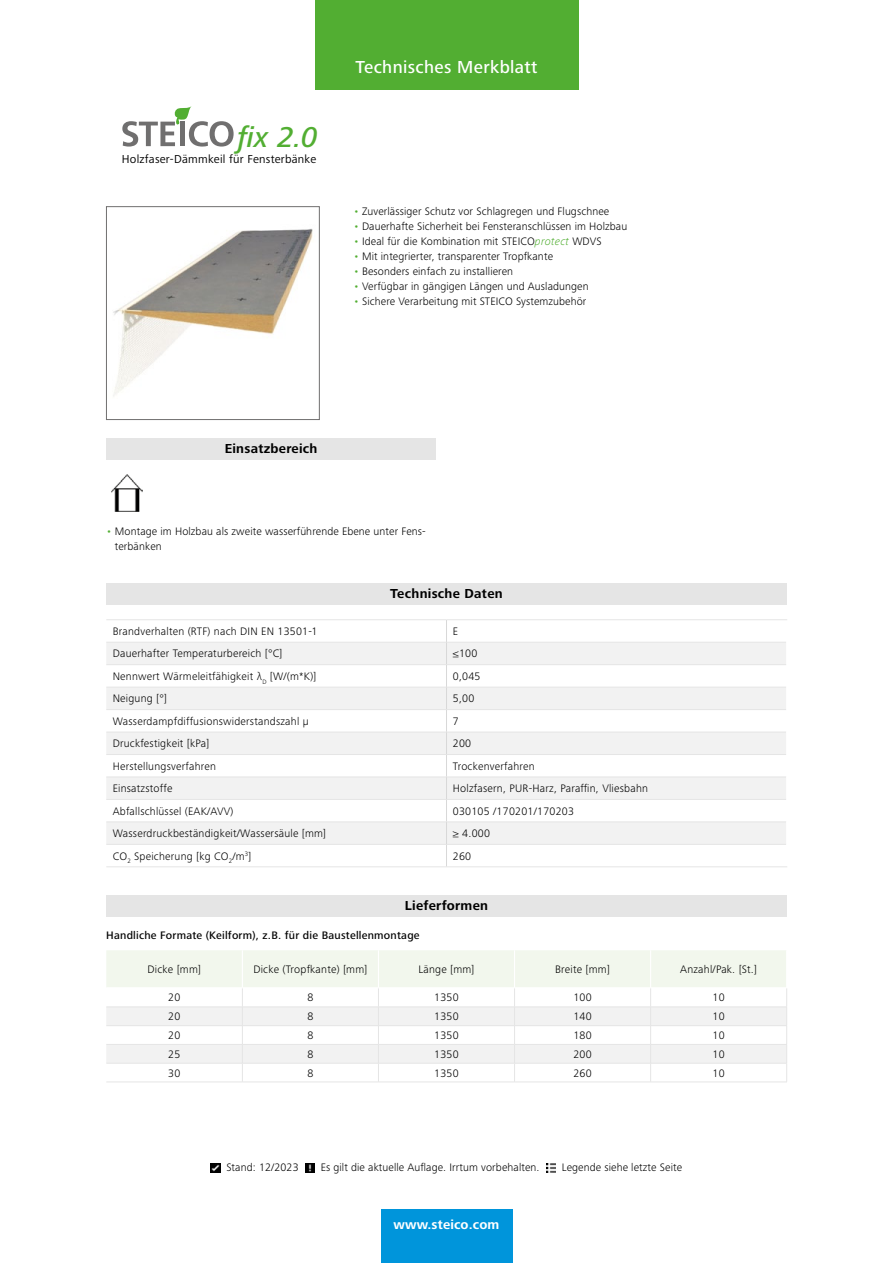
<style>
.page{position:relative;width:893px;height:1263px;background:#fff}
.page>*{position:absolute;margin:0;border:0;box-sizing:border-box;transform-origin:0 0}
.t1{font:italic 500 29.7px "Frutiger Next LTW1 G";color:#52ae32}
.t2{font:500 18px "Frutiger Next LTW1 G";letter-spacing:.02em;color:#fff}
.t3{font:700 13.5px "Frutiger Next LTW1 G";letter-spacing:.02em;color:#000}
.t4{font:700 13.5px "Frutiger Next LTW1 G";letter-spacing:.01em;color:#fff}
.t5{font:12px "Frutiger Next LTW1 G";letter-spacing:.02em;color:#000}
.t6{font:300 11.25px/15px "Frutiger Next LTW1 G";letter-spacing:.01em;color:#000}
.t7{font:500 11.25px "Frutiger Next LTW1 G";letter-spacing:.02em;color:#000}
.s1{color:#52ae32}
.s2{font-style:italic;color:#52ae32}
</style>
<div class="page">
<svg style="left:122px;top:106px;width:112px;height:41px"></svg>
<img style="left:113px;top:228px;width:200px;height:168px">
<div style="left:106px;top:206px;width:213px;height:214px;border:1px solid #706f6f"></div>
<div style="left:106px;top:438px;width:330px;height:21px;background:#e5e5e5"></div>
<img style="left:112px;top:474px;width:31px;height:38px">
<div style="left:106px;top:583px;width:681px;height:22px;background:#e5e5e5"></div>
<svg style="left:106px;top:643px;width:680px;height:201px;fill:#f2f2f2"></svg>
<hr style="left:106px;top:642px;width:340px;height:1px;background:#e5e5e5">
<hr style="left:446px;top:642px;width:340px;height:1px;background:#e5e5e5">
<hr style="left:106px;top:664px;width:340px;height:1px;background:#e5e5e5">
<hr style="left:446px;top:664px;width:340px;height:1px;background:#e5e5e5">
<hr style="left:106px;top:687px;width:340px;height:1px;background:#e5e5e5">
<hr style="left:446px;top:687px;width:340px;height:1px;background:#e5e5e5">
<hr style="left:106px;top:709px;width:340px;height:1px;background:#e5e5e5">
<hr style="left:446px;top:709px;width:340px;height:1px;background:#e5e5e5">
<hr style="left:106px;top:732px;width:340px;height:1px;background:#e5e5e5">
<hr style="left:446px;top:732px;width:340px;height:1px;background:#e5e5e5">
<hr style="left:106px;top:754px;width:340px;height:1px;background:#e5e5e5">
<hr style="left:446px;top:754px;width:340px;height:1px;background:#e5e5e5">
<hr style="left:106px;top:777px;width:340px;height:1px;background:#e5e5e5">
<hr style="left:446px;top:777px;width:340px;height:1px;background:#e5e5e5">
<hr style="left:106px;top:799px;width:340px;height:1px;background:#e5e5e5">
<hr style="left:446px;top:799px;width:340px;height:1px;background:#e5e5e5">
<hr style="left:106px;top:822px;width:340px;height:1px;background:#e5e5e5">
<hr style="left:446px;top:822px;width:340px;height:1px;background:#e5e5e5">
<hr style="left:106px;top:844px;width:340px;height:1px;background:#e5e5e5">
<hr style="left:446px;top:844px;width:340px;height:1px;background:#e5e5e5">
<svg style="left:446px;top:620px;width:1px;height:246px"></svg>
<hr style="left:106px;top:619px;width:340px;height:1px;background:#e5e5e5">
<hr style="left:446px;top:619px;width:341px;height:1px;background:#e5e5e5">
<hr style="left:106px;top:866px;width:340px;height:1px;background:#e5e5e5">
<hr style="left:446px;top:866px;width:341px;height:1px;background:#e5e5e5">
<div style="left:106px;top:895px;width:681px;height:21px;background:#e5e5e5"></div>
<svg style="left:106px;top:950px;width:681px;height:132px"></svg>
<hr style="left:106px;top:1082px;width:136px;height:1px;background:#e5e5e5">
<hr style="left:242px;top:1082px;width:136px;height:1px;background:#e5e5e5">
<hr style="left:378px;top:1082px;width:137px;height:1px;background:#e5e5e5">
<hr style="left:515px;top:1082px;width:136px;height:1px;background:#e5e5e5">
<hr style="left:651px;top:1082px;width:136px;height:1px;background:#e5e5e5">
<div style="left:315px;top:0;width:263px;height:89px;background:#52ae32"></div>
<div style="left:381px;top:1210px;width:131px;height:53px;background:#0095db"></div>
<svg style="left:211px;top:1163px;width:9px;height:9px"></svg>
<svg style="left:305px;top:1163px;width:9px;height:9px"></svg>
<svg style="left:546px;top:1163px;width:9px;height:9px"></svg>
<h1 class="t1" style="left:238px;top:120px;width:82px">fix 2.0</h1>
<p class="t5" style="left:122px;top:152px;width:196px">Holzfaser-Dämmkeil für Fensterbänke</p>
<h2 class="t2" style="left:355px;top:56px;width:184px">Technisches Merkblatt</h2>
<p class="t6" style="left:353px;top:203px;width:257px"><span class="s1">•</span> Zuverlässiger Schutz vor Schlagregen und Flugschnee</p>
<p class="t6" style="left:353px;top:218px;width:275px"><span class="s1">•</span> Dauerhafte Sicherheit bei Fensteranschlüssen im Holzbau</p>
<p class="t6" style="left:353px;top:233px;width:250px"><span class="s1">•</span> Ideal für die Kombination mit STEICO<span class="s2">protect</span> WDVS</p>
<p class="t6" style="left:353px;top:248px;width:201px"><span class="s1">•</span> Mit integrierter, transparenter Tropfkante</p>
<p class="t6" style="left:353px;top:263px;width:161px"><span class="s1">•</span> Besonders einfach zu installieren</p>
<p class="t6" style="left:353px;top:278px;width:237px"><span class="s1">•</span> Verfügbar in gängigen Längen und Ausladungen</p>
<p class="t6" style="left:353px;top:293px;width:234px"><span class="s1">•</span> Sichere Verarbeitung mit STEICO Systemzubehör</p>
<p class="t3" style="left:225px;top:441px;width:94px">Einsatzbereich</p>
<p class="t6" style="left:115px;top:524px;width:312px;text-indent:-9px"><span class="s1">•</span> Montage im Holzbau als zweite wasserführende Ebene unter Fens&shy;terbänken</p>
<p class="t3" style="left:390px;top:586px;width:114px">Technische Daten</p>
<p class="t6" style="left:113px;top:624px;width:206px">Brandverhalten (RTF) nach DIN EN 13501-1</p>
<p class="t6" style="left:453px;top:624px;width:7px">E</p>
<p class="t6" style="left:113px;top:646px;width:171px">Dauerhafter Temperaturbereich [°C]</p>
<p class="t6" style="left:453px;top:646px;width:26px">≤100</p>
<p class="t6" style="left:113px;top:669px;width:205px">Nennwert Wärmeleitfähigkeit λ<sub>D</sub> [W/(m*K)]</p>
<p class="t6" style="left:453px;top:669px;width:29px">0,045</p>
<p class="t6" style="left:113px;top:691px;width:56px">Neigung [°]</p>
<p class="t6" style="left:453px;top:691px;width:23px">5,00</p>
<p class="t6" style="left:113px;top:714px;width:198px">Wasserdampfdiffusionswiderstandszahl µ</p>
<p class="t6" style="left:453px;top:714px;width:7px">7</p>
<p class="t6" style="left:113px;top:736px;width:98px">Druckfestigkeit [kPa]</p>
<p class="t6" style="left:453px;top:736px;width:20px">200</p>
<p class="t6" style="left:113px;top:758px;width:105px">Herstellungsverfahren</p>
<p class="t6" style="left:453px;top:758px;width:83px">Trockenverfahren</p>
<p class="t6" style="left:113px;top:781px;width:61px">Einsatzstoffe</p>
<p class="t6" style="left:453px;top:781px;width:197px">Holzfasern, PUR-Harz, Paraffin, Vliesbahn</p>
<p class="t6" style="left:113px;top:803px;width:122px">Abfallschlüssel (EAK/AVV)</p>
<p class="t6" style="left:453px;top:803px;width:123px">030105 /170201/170203</p>
<p class="t6" style="left:113px;top:826px;width:215px">Wasserdruckbeständigkeit/Wassersäule [mm]</p>
<p class="t6" style="left:453px;top:826px;width:39px">≥ 4.000</p>
<p class="t6" style="left:113px;top:848px;width:140px">CO<sub>2</sub> Speicherung [kg CO<sub>2</sub>/m<sup>3</sup>]</p>
<p class="t6" style="left:453px;top:848px;width:20px">260</p>
<p class="t3" style="left:405px;top:898px;width:85px">Lieferformen</p>
<p class="t7" style="left:106px;top:929px;width:315px">Handliche Formate (Keilform), z.B. für die Baustellenmontage</p>
<p class="t6" style="left:148px;top:962px;width:55px">Dicke [mm]</p>
<p class="t6" style="left:253px;top:962px;width:116px">Dicke (Tropfkante) [mm]</p>
<p class="t6" style="left:418px;top:962px;width:58px">Länge [mm]</p>
<p class="t6" style="left:555px;top:962px;width:56px">Breite [mm]</p>
<p class="t6" style="left:680px;top:962px;width:78px">Anzahl/Pak. [St.]</p>
<p class="t6" style="left:168px;top:990px;width:14px">20</p>
<p class="t6" style="left:307px;top:990px;width:7px">8</p>
<p class="t6" style="left:434px;top:990px;width:26px">1350</p>
<p class="t6" style="left:573px;top:990px;width:20px">100</p>
<p class="t6" style="left:713px;top:990px;width:14px">10</p>
<p class="t6" style="left:168px;top:1009px;width:14px">20</p>
<p class="t6" style="left:307px;top:1009px;width:7px">8</p>
<p class="t6" style="left:434px;top:1009px;width:26px">1350</p>
<p class="t6" style="left:573px;top:1009px;width:20px">140</p>
<p class="t6" style="left:713px;top:1009px;width:14px">10</p>
<p class="t6" style="left:168px;top:1028px;width:14px">20</p>
<p class="t6" style="left:307px;top:1028px;width:7px">8</p>
<p class="t6" style="left:434px;top:1028px;width:26px">1350</p>
<p class="t6" style="left:573px;top:1028px;width:20px">180</p>
<p class="t6" style="left:713px;top:1028px;width:14px">10</p>
<p class="t6" style="left:168px;top:1046px;width:14px">25</p>
<p class="t6" style="left:307px;top:1046px;width:7px">8</p>
<p class="t6" style="left:434px;top:1046px;width:26px">1350</p>
<p class="t6" style="left:573px;top:1046px;width:20px">200</p>
<p class="t6" style="left:713px;top:1046px;width:14px">10</p>
<p class="t6" style="left:168px;top:1065px;width:14px">30</p>
<p class="t6" style="left:307px;top:1065px;width:7px">8</p>
<p class="t6" style="left:434px;top:1065px;width:26px">1350</p>
<p class="t6" style="left:573px;top:1065px;width:20px">260</p>
<p class="t6" style="left:713px;top:1065px;width:14px">10</p>
<p class="t6" style="left:226px;top:1160px;width:74px">Stand: 12/2023</p>
<p class="t6" style="left:321px;top:1160px;width:220px">Es gilt die aktuelle Auflage. Irrtum vorbehalten.</p>
<p class="t6" style="left:562px;top:1160px;width:122px">Legende siehe letzte Seite</p>
<p class="t4" style="left:394px;top:1217px;width:107px">www.steico.com</p>
</div>
